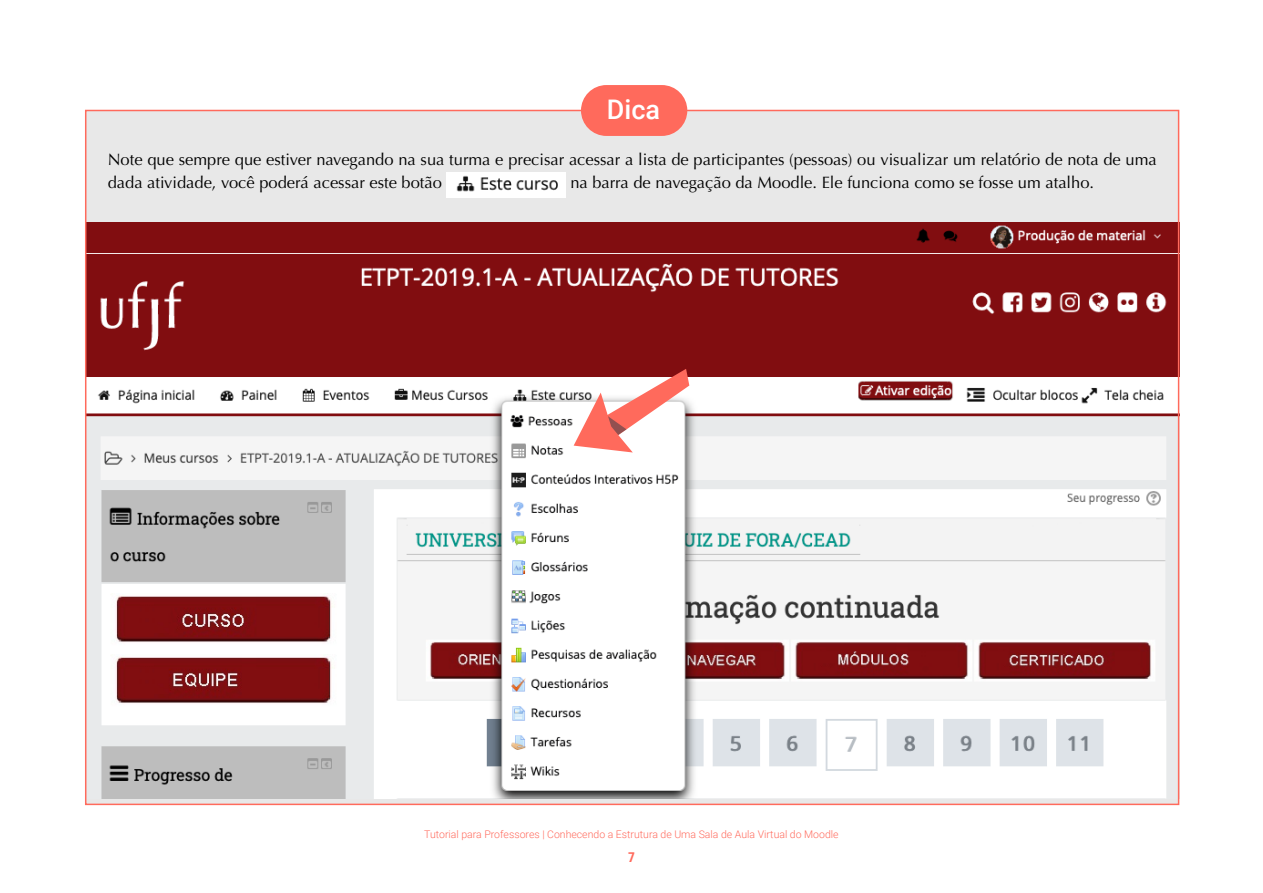
<style>
.page{position:relative;width:1263px;height:893px;background:#fff}
.page>*{position:absolute;margin:0;border:0;box-sizing:border-box;transform-origin:0 0}
.t1{font:500 27px "Roboto";color:#fff}
.t2{font:16.5px/23.2px "Optima";color:#000}
.t3{font:700 13.5px "Roboto Condensed";color:#ff6a5c}
.t4{font:300 10.5px "Roboto";color:#ff6a5c}
</style>
<div class="page">
<div style="left:86px;top:110px;width:1092px;height:694px;background:#e8e8e8"></div>
<img style="left:446px;top:172px;width:120px;height:26px">
<img style="left:88px;top:222px;width:1088px;height:576px">
<svg style="left:574px;top:369px;width:115px;height:83px;background:#edb2ae"></svg>
<div style="left:581px;top:85px;width:106px;height:51px;background:#ff6a5c;border-radius:25px"></div>
<h1 class="t1" style="left:607px;top:90px;width:55px">Dica</h1>
<p class="t2" style="left:108px;top:148px;width:1050px">Note que sempre que estiver navegando na sua turma e precisar acessar a lista de participantes (pessoas) ou visualizar um relatório de nota de uma dada atividade, você poderá acessar este botão</p>
<p class="t2" style="left:570px;top:171px;width:525px">na barra de navegação da Moodle. Ele funciona como se fosse um atalho.</p>
<p class="t4" style="left:424px;top:827px;width:416px">Tutorial para Professores | Conhecendo a Estrutura de Uma Sala de Aula Virtual do Moodle</p>
<p class="t3" style="left:628px;top:848px;width:8px">7</p>
</div>
